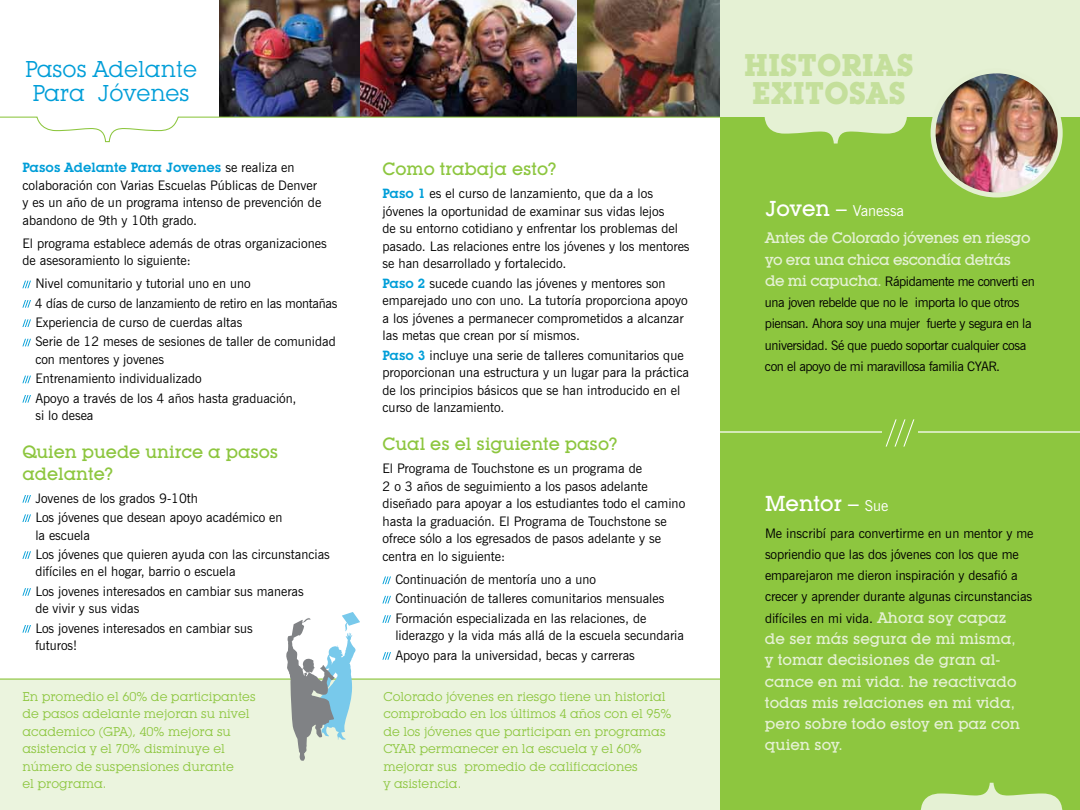
<style>
.page{position:relative;width:1080px;height:810px;background:#fff}
.page>*{position:absolute;margin:0;border:0;box-sizing:border-box;transform-origin:0 0}
.t1{font:700 30.75px/28.6px "Lubalin Graph IT Cby BT";color:#c4df9b}
.t2{font:22.5px/23.5px "Lubalin Graph IT Cby BT";color:#009ed8;text-align:center}
.t3{font:500 21.25px "Lubalin Graph IT Cby BT";color:#fff}
.t4{font:500 17.5px/21.2px "Lubalin Graph IT Cby BT";color:#8dc63f}
.t5{font:500 15px/21.2px "Lubalin Graph IT Cby BT";color:#e5f1d4}
.t6{font:500 15px/21.2px "Lubalin Graph IT Cby BT";letter-spacing:-.03em;color:#e5f1d4}
.t7{font:15px "News Gothic BT";color:#fff}
.t8{font:13.12px/17.5px "News Gothic BT";color:#000}
.t9{font:13.12px/21.2px "News Gothic BT";letter-spacing:-.03em;color:#000}
.t10{font:600 13.12px "Lubalin Graph IT Cby BT";color:#009ed8}
.t11{font:12.5px/17.5px "Lubalin Graph IT Cby BT";color:#8dc63f}
.s1{font-family:"News Gothic BT";font-weight:400;color:#000}
.s2{font-family:"Lubalin Graph IT Cby BT";font-weight:600;color:#009ed8}
.s3{font-family:"Lubalin Graph IT Cby BT";font-weight:500;font-size:21.25px}
.s4{font-family:"Lubalin Graph IT Cby BT";font-weight:500;font-size:15px;color:#e5f1d4}
.s5{font-family:"News Gothic BT";font-weight:400;font-size:15px}
</style>
<div class="page">
<div style="left:0;top:679px;width:720px;height:131px;background:#ebf4de"></div>
<div style="left:721px;top:0;width:359px;height:809px;background:#e5f1d4"></div>
<hr style="left:0;top:679px;width:720px;height:1px;background:#8dc63f">
<div style="left:720px;top:117px;width:360px;height:693px;background:#8dc63f"></div>
<svg style="left:920px;top:783px;width:142px;height:27px"></svg>
<img style="left:933px;top:74px;width:127px;height:121px">
<div style="left:931px;top:68px;width:132px;height:129px;border:5px solid #e3efd1;border-radius:50%"></div>
<img style="left:219px;top:0;width:358px;height:116px">
<img style="left:577px;top:0;width:143px;height:116px">
<svg style="left:0;top:116px;width:721px;height:27px"></svg>
<svg style="left:22px;top:280px;width:9px;height:9px"></svg>
<svg style="left:22px;top:300px;width:9px;height:8px"></svg>
<svg style="left:22px;top:319px;width:9px;height:8px"></svg>
<svg style="left:22px;top:338px;width:9px;height:9px"></svg>
<svg style="left:22px;top:375px;width:9px;height:9px"></svg>
<svg style="left:22px;top:395px;width:9px;height:8px"></svg>
<svg style="left:22px;top:495px;width:9px;height:8px"></svg>
<svg style="left:22px;top:514px;width:9px;height:8px"></svg>
<svg style="left:22px;top:551px;width:9px;height:8px"></svg>
<svg style="left:22px;top:588px;width:9px;height:8px"></svg>
<svg style="left:22px;top:625px;width:9px;height:8px"></svg>
<svg style="left:382px;top:576px;width:9px;height:9px"></svg>
<svg style="left:382px;top:595px;width:9px;height:9px"></svg>
<svg style="left:382px;top:615px;width:9px;height:8px"></svg>
<svg style="left:382px;top:652px;width:9px;height:8px"></svg>
<svg style="left:286px;top:612px;width:74px;height:149px"></svg>
<svg style="left:885px;top:418px;width:30px;height:30px"></svg>
<hr style="left:720px;top:431px;width:162px;height:2px;background:#fff">
<hr style="left:918px;top:431px;width:162px;height:2px;background:#fff">
<h2 class="t2" style="left:25px;top:57px;width:173px">Pasos Adelante<br>Para Jóvenes</h2>
<p class="t10" style="left:22px;top:159px;width:274px">Pasos Adelante Para Jovenes <span class="s1">se realiza en</span></p>
<p class="t8" style="left:22px;top:176px;width:300px">colaboración con Varias Escuelas Públicas de Denver y es un año de un programa intenso de prevención de abandono de 9th y 10th grado.</p>
<p class="t8" style="left:22px;top:234px;width:306px">El programa establece además de otras organizaciones de asesoramiento lo siguiente:</p>
<p class="t8" style="left:35px;top:274px;width:304px;line-height:19.4px">Nivel comunitario y tutorial uno en uno<br>4 días de curso de lanzamiento de retiro en las montañas Experiencia de curso de cuerdas altas<br>Serie de 12 meses de sesiones de taller de comunidad</p>
<p class="t8" style="left:35px;top:349px;width:263px;line-height:19.4px">con mentores y jovenes<br>Entrenamiento individualizado<br>Apoyo a través de los 4 años hasta graduación,</p>
<p class="t8" style="left:35px;top:407px;width:60px">si lo desea</p>
<h3 class="t4" style="left:22px;top:441px;width:257px">Quien puede unirce a pasos adelante?</h3>
<p class="t8" style="left:35px;top:488px;width:249px;line-height:19.4px">Jovenes de los grados 9-10th<br>Los jóvenes que desean apoyo académico en</p>
<p class="t8" style="left:35px;top:525px;width:296px;line-height:19.4px">la escuela<br>Los jóvenes que quieren ayuda con las circunstancias</p>
<p class="t8" style="left:35px;top:562px;width:270px;line-height:19.4px">difíciles en el hogar, barrio o escuela<br>Los jovenes interesados en cambiar sus maneras</p>
<p class="t8" style="left:35px;top:599px;width:219px;line-height:19.4px">de vivir y sus vidas<br>Los jovenes interesados en cambiar sus</p>
<p class="t8" style="left:35px;top:637px;width:43px">futuros!</p>
<p class="t11" style="left:22px;top:687px;width:235px">En promedio el 60% de participantes de pasos adelante mejoran su nivel academico (GPA), 40% mejora su asistencia y el 70% disminuye el número de suspensiones durante<br>el programa.</p>
<h3 class="t4" style="left:382px;top:158px;width:176px">Como trabaja esto?</h3>
<p class="t8" style="left:382px;top:185px;width:309px"><span class="s2">Paso 1</span> es el curso de lanzamiento, que da a los jóvenes la oportunidad de examinar sus vidas lejos<br>de su entorno cotidiano y enfrentar los problemas del pasado. Las relaciones entre los jóvenes y los mentores se han desarrollado y fortalecido.</p>
<p class="t8" style="left:382px;top:274px;width:307px"><span class="s2">Paso 2</span> sucede cuando las jóvenes y mentores son emparejado uno con uno. La tutoría proporciona apoyo a los jóvenes a permanecer comprometidos a alcanzar las metas que crean por sí mismos.</p>
<p class="t8" style="left:382px;top:346px;width:308px"><span class="s2">Paso 3</span> incluye una serie de talleres comunitarios que proporcionan una estructura y un lugar para la práctica de los principios básicos que se han introducido en el curso de lanzamiento.</p>
<h3 class="t4" style="left:382px;top:433px;width:237px">Cual es el siguiente paso?</h3>
<p class="t8" style="left:382px;top:460px;width:304px">El Programa de Touchstone es un programa de<br>2 o 3 años de seguimiento a los pasos adelante diseñado para apoyar a los estudiantes todo el camino hasta la graduación. El Programa de Touchstone se ofrece sólo a los egresados de pasos adelante y se centra en lo siguiente:</p>
<p class="t8" style="left:395px;top:570px;width:271px;line-height:19.4px">Continuación de mentoría uno a uno<br>Continuación de talleres comunitarios mensuales<br>Formación especializada en las relaciones, de</p>
<p class="t8" style="left:395px;top:626px;width:290px;line-height:19.4px">liderazgo y la vida más allá de la escuela secundaria<br>Apoyo para la universidad, becas y carreras</p>
<p class="t11" style="left:383px;top:687px;width:290px">Colorado jóvenes en riesgo tiene un historial comprobado en los últimos 4 años con el 95% de los jóvenes que participan en programas CYAR permanecer en la escuela y el 60% mejorar sus promedio de calificaciones<br>y asistencia.</p>
<h1 class="t1" style="left:744px;top:50px;width:171px">HISTORIAS<br>EXITOSAS</h1>
<p class="t7" style="left:765px;top:202px;width:141px"><span class="s3">Joven –</span> Vanessa</p>
<p class="t6" style="left:765px;top:227px;width:267px">Antes de Colorado jóvenes en riesgo yo era una chica escondía detrás</p>
<p class="t9" style="left:765px;top:270px;width:271px"><span class="s4">de mi capucha.</span> Rápidamente me converti en una joven rebelde que no le importa lo que otros piensan. Ahora soy una mujer fuerte y segura en la universidad. Sé que puedo soportar cualquier cosa con el apoyo de mi maravillosa familia CYAR.</p>
<h3 class="t3" style="left:765px;top:490px;width:125px">Mentor – <span class="s5">Sue</span></h3>
<p class="t8" style="left:765px;top:522px;width:270px;line-height:21.2px">Me inscribí para convertirme en un mentor y me sopriendio que las dos jóvenes con los que me emparejaron me dieron inspiración y desafió a crecer y aprender durante algunas circunstancias difíciles en mi vida. <span class="s4">Ahora soy capaz</span></p>
<p class="t5" style="left:765px;top:628px;width:257px">de ser más segura de mi misma, y tomar decisiones de gran al&shy;cance en mi vida. he reactivado todas mis relaciones en mi vida, pero sobre todo estoy en paz con quien soy.</p>
</div>
